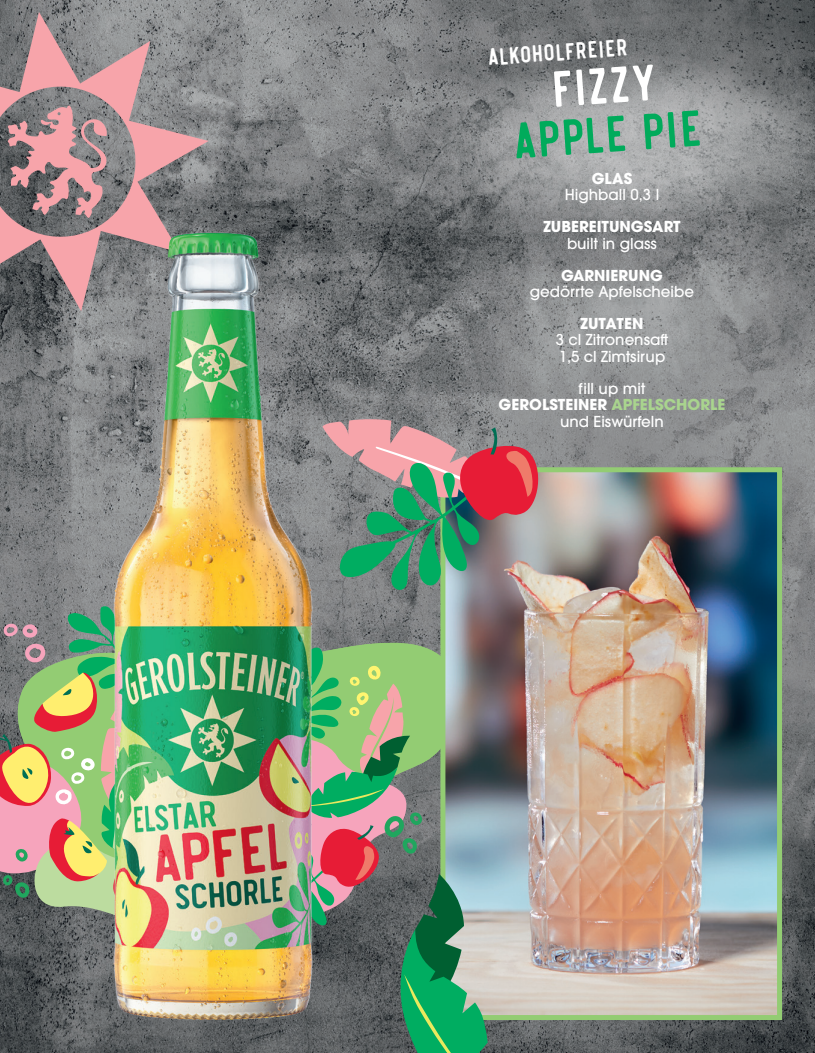
<style>
.page{position:relative;width:815px;height:1053px;background:#fff}
.page>*{position:absolute;margin:0;border:0;box-sizing:border-box;transform-origin:0 0}
.t1{font:700 53.75px "Revelstoke";color:#00ab5b}
.t2{font:700 53.75px "Revelstoke";color:#fff}
.t3{font:700 25px "Revelstoke";color:#fff}
.t4{font:500 15px/16.2px "ITC Avant Garde Pro";color:#fff}
.t5{font:700 15px "ITC Avant Garde Pro";color:#fff}
.s1{font-weight:700}
.s2{font-weight:700;color:#a9d48e}
</style>
<div class="page">
<img style="left:0;top:0;width:815px;height:1052px">
<svg style="left:0;top:12px;width:209px;height:299px;background:#9d888b"></svg>
<svg style="left:7px;top:104px;width:103px;height:114px;background:#a38386"></svg>
<svg style="left:422px;top:49px;width:393px;height:184px;background:#797b7c"></svg>
<img style="left:51px;top:188px;width:305px;height:416px">
<img style="left:446px;top:473px;width:330px;height:540px">
<div style="left:440px;top:467px;width:342px;height:552px;border:5px solid #93cc73"></div>
<svg style="left:322px;top:418px;width:223px;height:172px;background:#8c877e"></svg>
<img style="left:0;top:604px;width:491px;height:448px">
<svg style="left:478px;top:65px;width:337px;height:151px;background:#919394"></svg>
<h2 class="t3" style="left:486px;top:43px;width:143px;rotate:-4deg">alkoholfreier</h2>
<h1 class="t2" style="left:548px;top:58px;width:110px;rotate:-4deg">Fizzy</h1>
<h1 class="t1" style="left:509px;top:110px;width:195px;rotate:-4deg">Apple Pie</h1>
<p class="t5" style="left:592px;top:168px;width:42px">GLAS</p>
<p class="t4" style="left:565px;top:187px;width:96px">Highball 0,3 l</p>
<p class="t5" style="left:543px;top:217px;width:139px">ZUBEREITUNGSART</p>
<p class="t4" style="left:567px;top:235px;width:91px">built in glass</p>
<p class="t5" style="left:561px;top:265px;width:103px">GARNIERUNG</p>
<p class="t4" style="left:530px;top:283px;width:166px">gedörrte Apfelscheibe</p>
<p class="t5" style="left:581px;top:313px;width:64px">ZUTATEN</p>
<p class="t4" style="left:556px;top:332px;width:114px">3 cl Zitronensaft<br>1,5 cl Zimtsirup</p>
<p class="t4" style="left:499px;top:380px;width:228px;text-align:center">fill up mit<br><span class="s1">GEROLSTEINER</span> <span class="s2">APFELSCHORLE </span>und Eiswürfeln</p>
</div>
